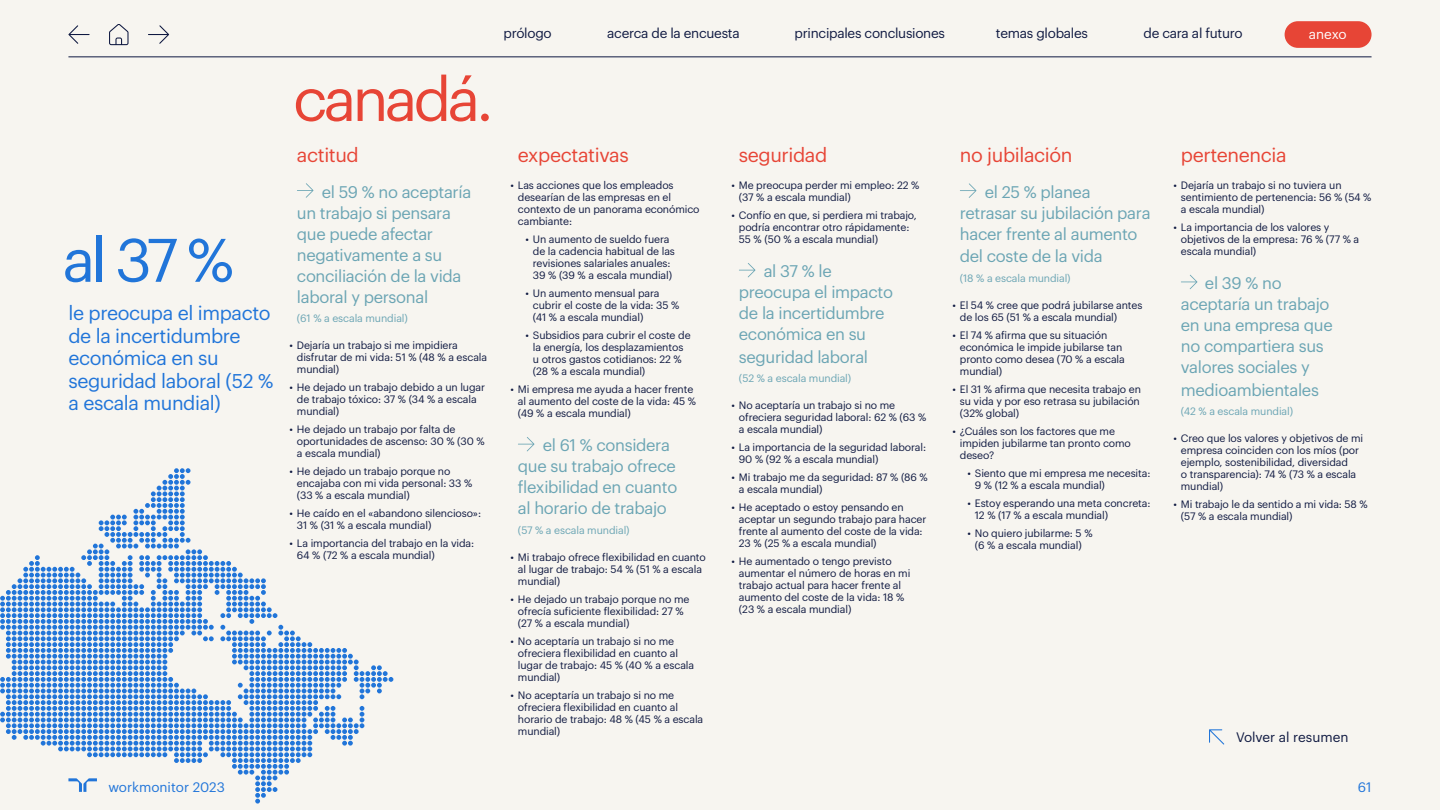
<style>
.page{position:relative;width:1440px;height:810px;background:#f7f5f0}
.page>*{position:absolute;margin:0;border:0;box-sizing:border-box;transform-origin:0 0}
.t1{font:60px "Graphik";letter-spacing:-.06em;color:#e74536}
.t2{font:60px "Graphik";color:#2175d9}
.t3{font:19.5px/22.5px "Graphik";letter-spacing:-.02em;color:#2175d9}
.t4{font:19.5px "Graphik";letter-spacing:-.02em;color:#e74536}
.t5{font:16.5px/21px "Graphik";letter-spacing:-.02em;color:#6ba5b4}
.t6{font:13.5px "Graphik";letter-spacing:-.02em;color:#0f1941}
.t7{font:13.5px "Graphik";color:#2175d9}
.t8{font:13.5px "Graphik";color:#0f1941}
.t9{font:13.5px "Graphik";letter-spacing:-.01em;color:#fff}
.t10{font:10.5px/12px "Graphik";letter-spacing:-.01em;color:#0f1941}
.t11{font:10.5px "Graphik";letter-spacing:-.01em;color:#6ba5b4}
</style>
<div class="page">
<svg style="left:1209px;top:729px;width:15px;height:16px"></svg>
<svg style="left:297px;top:183px;width:16px;height:15px"></svg>
<svg style="left:739px;top:263px;width:16px;height:14px"></svg>
<svg style="left:1181px;top:275px;width:16px;height:14px"></svg>
<svg style="left:518px;top:437px;width:16px;height:14px"></svg>
<svg style="left:960px;top:183px;width:16px;height:15px"></svg>
<hr style="left:68px;top:57px;width:1304px;height:1px;background:#0f1941">
<svg style="left:148px;top:25px;width:21px;height:19px"></svg>
<svg style="left:109px;top:24px;width:20px;height:21px"></svg>
<svg style="left:68px;top:25px;width:22px;height:19px"></svg>
<svg style="left:0;top:468px;width:393px;height:336px"></svg>
<div style="left:1285px;top:21px;width:87px;height:27px;background:#e74536;border-radius:13px"></div>
<h1 class="t2" style="left:63px;top:215px;width:173px">al 37 %</h1>
<h2 class="t3" style="left:68px;top:300px;width:206px">le preocupa el impacto de la incertidumbre económica en su seguridad laboral (52 % a escala mundial)</h2>
<h1 class="t1" style="left:293px;top:54px;width:202px">canadá.</h1>
<h2 class="t4" style="left:297px;top:140px;width:63px">actitud</h2>
<h3 class="t5" style="left:297px;top:180px;width:176px;text-indent:25px">el 59 % no aceptaría un trabajo si pensara que puede afectar negativamente a su conciliación de la vida laboral y personal</h3>
<p class="t11" style="left:297px;top:311px;width:112px">(61 % a escala mundial)</p>
<p class="t10" style="left:297px;top:339px;width:192px;text-indent:-7px">• Dejaría un trabajo si me impidiera disfrutar de mi vida: 51 % (48 % a escala mundial)</p>
<p class="t10" style="left:297px;top:381px;width:190px;text-indent:-7px">• He dejado un trabajo debido a un lugar de trabajo tóxico: 37 % (34 % a escala mundial)</p>
<p class="t10" style="left:297px;top:423px;width:189px;text-indent:-7px">• He dejado un trabajo por falta de oportunidades de ascenso: 30 % (30 % a escala mundial)</p>
<p class="t10" style="left:297px;top:465px;width:177px;text-indent:-7px">• He dejado un trabajo porque no encajaba con mi vida personal: 33 % (33 % a escala mundial)</p>
<p class="t10" style="left:297px;top:507px;width:186px;text-indent:-7px">• He caído en el «abandono silencioso»:<br>31 % (31 % a escala mundial)</p>
<p class="t10" style="left:297px;top:537px;width:179px;text-indent:-7px">• La importancia del trabajo en la vida:<br>64 % (72 % a escala mundial)</p>
<p class="t6" style="left:504px;top:23px;width:50px">prólogo</p>
<p class="t6" style="left:607px;top:23px;width:134px">acerca de la encuesta</p>
<p class="t6" style="left:795px;top:23px;width:152px">principales conclusiones</p>
<p class="t6" style="left:996px;top:23px;width:94px">temas globales</p>
<p class="t6" style="left:1144px;top:23px;width:101px">de cara al futuro</p>
<p class="t9" style="left:1309px;top:24px;width:39px">anexo</p>
<h2 class="t4" style="left:518px;top:140px;width:112px">expectativas</h2>
<p class="t10" style="left:518px;top:178px;width:183px;text-indent:-7px">• Las acciones que los empleados desearían de las empresas en el contexto de un panorama económico cambiante:</p>
<p class="t10" style="left:533px;top:232px;width:144px;text-indent:-7px">• Un aumento de sueldo fuera de la cadencia habitual de las revisiones salariales anuales:<br>39 % (39 % a escala mundial)</p>
<p class="t10" style="left:533px;top:286px;width:148px;text-indent:-7px">• Un aumento mensual para cubrir el coste de la vida: 35 % (41 % a escala mundial)</p>
<p class="t10" style="left:533px;top:328px;width:159px;text-indent:-7px">• Subsidios para cubrir el coste de la energía, los desplazamientos u otros gastos cotidianos: 22 % (28 % a escala mundial)</p>
<p class="t10" style="left:518px;top:382px;width:180px;text-indent:-7px">• Mi empresa me ayuda a hacer frente al aumento del coste de la vida: 45 % (49 % a escala mundial)</p>
<h3 class="t5" style="left:518px;top:434px;width:161px;text-indent:25px">el 61 % considera que su trabajo ofrece flexibilidad en cuanto al horario de trabajo</h3>
<p class="t11" style="left:518px;top:522px;width:113px">(57 % a escala mundial)</p>
<p class="t10" style="left:518px;top:550px;width:190px;text-indent:-7px">• Mi trabajo ofrece flexibilidad en cuanto al lugar de trabajo: 54 % (51 % a escala mundial)</p>
<p class="t10" style="left:518px;top:592px;width:173px;text-indent:-7px">• He dejado un trabajo porque no me ofrecía suficiente flexibilidad: 27 % (27 % a escala mundial)</p>
<p class="t10" style="left:518px;top:634px;width:178px;text-indent:-7px">• No aceptaría un trabajo si no me ofreciera flexibilidad en cuanto al lugar de trabajo: 45 % (40 % a escala mundial)</p>
<p class="t10" style="left:518px;top:688px;width:187px;text-indent:-7px">• No aceptaría un trabajo si no me ofreciera flexibilidad en cuanto al horario de trabajo: 48 % (45 % a escala mundial)</p>
<h2 class="t4" style="left:739px;top:140px;width:90px">seguridad</h2>
<p class="t10" style="left:739px;top:178px;width:182px;text-indent:-7px">• Me preocupa perder mi empleo: 22 % (37 % a escala mundial)</p>
<p class="t10" style="left:739px;top:208px;width:180px;text-indent:-7px">• Confío en que, si perdiera mi trabajo, podría encontrar otro rápidamente:<br>55 % (50 % a escala mundial)</p>
<h3 class="t5" style="left:739px;top:260px;width:156px;text-indent:25px">al 37 % le preocupa el impacto de la incertidumbre económica en su</h3>
<h3 class="t5" style="left:739px;top:345px;width:131px">seguridad laboral</h3>
<p class="t11" style="left:739px;top:371px;width:114px">(52 % a escala mundial)</p>
<p class="t10" style="left:739px;top:399px;width:189px;text-indent:-7px">• No aceptaría un trabajo si no me ofreciera seguridad laboral: 62 % (63 % a escala mundial)</p>
<p class="t10" style="left:739px;top:441px;width:189px;text-indent:-7px">• La importancia de la seguridad laboral:<br>90 % (92 % a escala mundial)</p>
<p class="t10" style="left:739px;top:471px;width:190px;text-indent:-7px">• Mi trabajo me da seguridad: 87 % (86 % a escala mundial)</p>
<p class="t10" style="left:739px;top:501px;width:189px;text-indent:-7px">• He aceptado o estoy pensando en aceptar un segundo trabajo para hacer frente al aumento del coste de la vida:<br>23 % (25 % a escala mundial)</p>
<p class="t10" style="left:739px;top:555px;width:173px;text-indent:-7px">• He aumentado o tengo previsto aumentar el número de horas en mi trabajo actual para hacer frente al aumento del coste de la vida: 18 % (23 % a escala mundial)</p>
<h2 class="t4" style="left:960px;top:140px;width:114px">no jubilación</h2>
<h3 class="t5" style="left:960px;top:180px;width:192px;text-indent:25px">el 25 % planea retrasar su jubilación para hacer frente al aumento</h3>
<h3 class="t5" style="left:960px;top:245px;width:144px">del coste de la vida</h3>
<p class="t11" style="left:960px;top:270px;width:112px">(18 % a escala mundial)</p>
<p class="t10" style="left:960px;top:298px;width:184px;text-indent:-7px">• El 54 % cree que podrá jubilarse antes de los 65 (51 % a escala mundial)</p>
<p class="t10" style="left:960px;top:328px;width:167px;text-indent:-7px">• El 74 % afirma que su situación económica le impide jubilarse tan pronto como desea (70 % a escala mundial)</p>
<p class="t10" style="left:960px;top:382px;width:183px;text-align:justify;text-indent:-7px">• El 31 % afirma que necesita trabajo en su vida y por eso retrasa su jubilación (32% global)</p>
<p class="t10" style="left:960px;top:424px;width:173px;text-indent:-7px">• ¿Cuáles son los factores que me impiden jubilarme tan pronto como deseo?</p>
<p class="t10" style="left:975px;top:466px;width:177px;text-indent:-7px">• Siento que mi empresa me necesita:<br>9 % (12 % a escala mundial)</p>
<p class="t10" style="left:975px;top:496px;width:177px;text-indent:-7px">• Estoy esperando una meta concreta:<br>12 % (17 % a escala mundial)</p>
<p class="t10" style="left:967px;top:526px;width:127px;text-align:center">• No quiero jubilarme: 5 % (6 % a escala mundial)</p>
<h2 class="t4" style="left:1181px;top:140px;width:107px">pertenencia</h2>
<p class="t10" style="left:1181px;top:178px;width:192px;text-indent:-7px">• Dejaría un trabajo si no tuviera un sentimiento de pertenencia: 56 % (54 % a escala mundial)</p>
<p class="t10" style="left:1181px;top:220px;width:180px;text-indent:-7px">• La importancia de los valores y objetivos de la empresa: 76 % (77 % a escala mundial)</p>
<h3 class="t5" style="left:1181px;top:271px;width:153px;text-indent:24px">el 39 % no aceptaría un trabajo en una empresa que no compartiera sus valores sociales y</h3>
<h3 class="t5" style="left:1181px;top:378px;width:140px">medioambientales</h3>
<p class="t11" style="left:1181px;top:404px;width:114px">(42 % a escala mundial)</p>
<p class="t10" style="left:1181px;top:432px;width:184px;text-indent:-7px">• Creo que los valores y objetivos de mi empresa coinciden con los míos (por ejemplo, sostenibilidad, diversidad<br>o transparencia): 74 % (73 % a escala mundial)</p>
<p class="t10" style="left:1181px;top:498px;width:188px;text-indent:-7px">• Mi trabajo le da sentido a mi vida: 58 % (57 % a escala mundial)</p>
<p class="t8" style="left:1236px;top:727px;width:114px">Volver al resumen</p>
<p class="t7" style="left:108px;top:777px;width:118px">workmonitor 2023</p>
<p class="t7" style="left:1358px;top:777px;width:15px">61</p>
</div>
